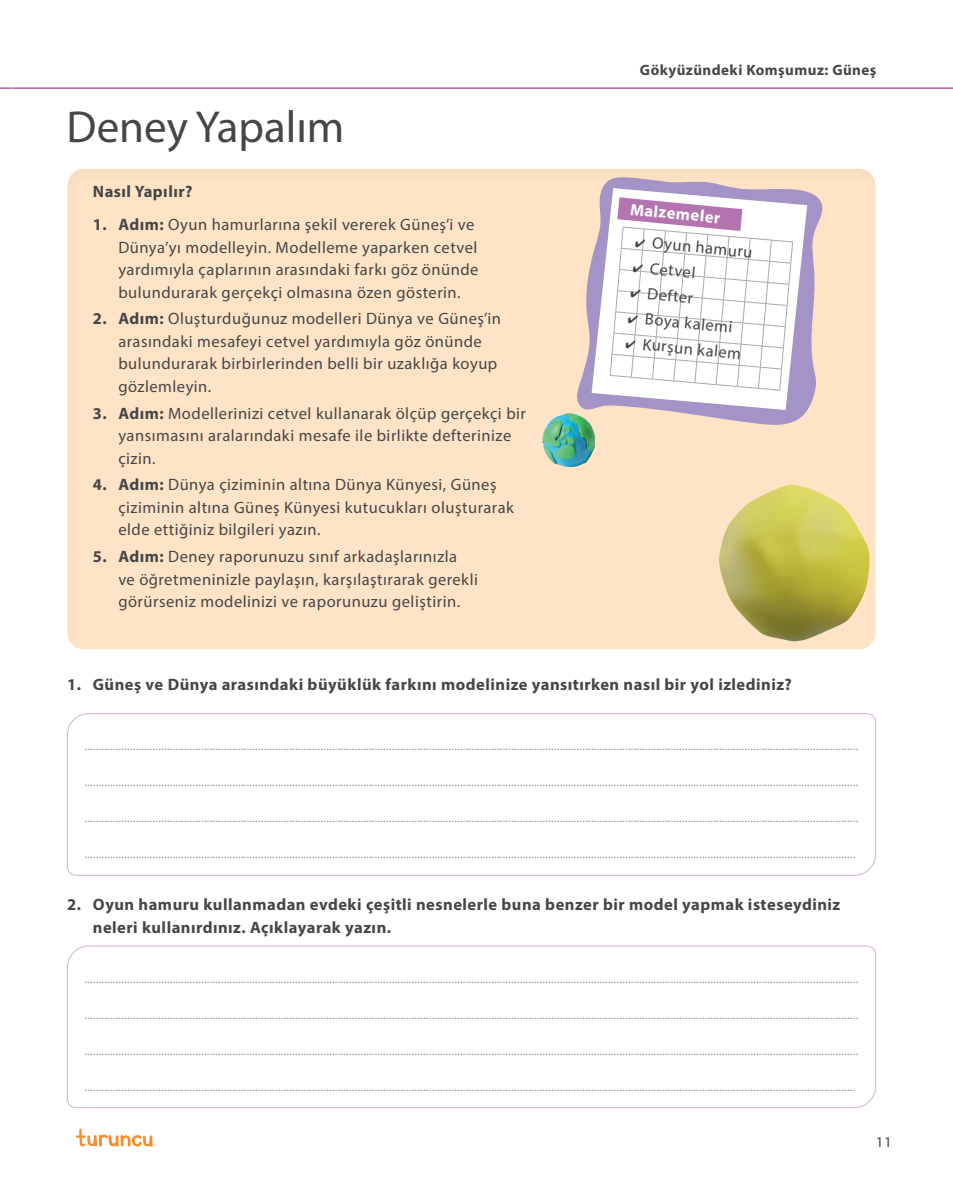
<style>
.page{position:relative;width:953px;height:1195px;background:#fff}
.page>*{position:absolute;margin:0;border:0;box-sizing:border-box;transform-origin:0 0}
.t1{font:45px "Myriad Pro";color:#454647}
.t2{font:16.5px/22.5px "Myriad Pro";letter-spacing:.03em;color:#454647}
.t3{font:700 16.5px/22.5px "Myriad Pro";letter-spacing:.03em;color:#454647}
.t4{font:700 16.5px "Myriad Pro";color:#fff}
.t5{font:700 15px "Myriad Pro";letter-spacing:.03em;color:#454647}
.t6{font:15px "Myriad Pro";color:#454647}
.t7{font:12px "Myriad Pro";color:#8a8c8f}
.s1{font-weight:700}
</style>
<div class="page">
<svg style="left:0;top:87px;width:12px;height:2px"></svg>
<hr style="left:14px;top:87px;width:938px;height:2px;background:#aa5fa6">
<svg style="left:76px;top:1128px;width:77px;height:19px"></svg>
<div style="left:54px;top:156px;width:836px;height:494px;background:#231f20;opacity:.03"></div>
<svg style="left:572px;top:171px;width:264px;height:260px;background:#e9d0c5"></svg>
<svg style="left:591px;top:188px;width:216px;height:222px;fill:#a494c6"></svg>
<img style="left:542px;top:413px;width:52px;height:53px">
<svg style="left:719px;top:485px;width:150px;height:156px;background:#c8be67"></svg>
<svg style="left:609px;top:197px;width:184px;height:194px"></svg>
<h1 class="t1" style="left:67px;top:100px;width:279px">Deney Yapalım</h1>
<h2 class="t3" style="left:93px;top:180px;width:101px">Nasıl Yapılır?</h2>
<h2 class="t2" style="left:118px;top:213px;width:361px;text-indent:-26px"><span class="s1">1. Adım:</span> Oyun hamurlarına şekil vererek Güneş’i ve Dünya’yı modelleyin. Modelleme yaparken cetvel yardımıyla çaplarının arasındaki farkı göz önünde bulundurarak gerçekçi olmasına özen gösterin.</h2>
<h2 class="t2" style="left:118px;top:307px;width:384px;text-indent:-26px"><span class="s1">2. Adım:</span> Oluşturduğunuz modelleri Dünya ve Güneş’in arasındaki mesafeyi cetvel yardımıyla göz önünde bulundurarak birbirlerinden belli bir uzaklığa koyup gözlemleyin.</h2>
<h2 class="t2" style="left:118px;top:402px;width:409px;text-indent:-26px"><span class="s1">3. Adım:</span> Modellerinizi cetvel kullanarak ölçüp gerçekçi bir yansımasını aralarındaki mesafe ile birlikte defterinize çizin.</h2>
<h2 class="t2" style="left:118px;top:473px;width:397px;text-indent:-26px"><span class="s1">4. Adım:</span> Dünya çiziminin altına Dünya Künyesi, Güneş çiziminin altına Güneş Künyesi kutucukları oluşturarak elde ettiğiniz bilgileri yazın.</h2>
<h2 class="t2" style="left:118px;top:545px;width:361px;text-indent:-26px"><span class="s1">5. Adım:</span> Deney raporunuzu sınıf arkadaşlarınızla<br>ve öğretmeninizle paylaşın, karşılaştırarak gerekli görürseniz modelinizi ve raporunuzu geliştirin.</h2>
<p class="t5" style="left:640px;top:61px;width:238px">Gökyüzündeki Komşumuz: Güneş</p>
<h2 class="t4" style="left:631px;top:199px;width:92px;rotate:5deg">Malzemeler</h2>
<h2 class="t2" style="left:653px;top:232px;width:102px;rotate:5deg">Oyun hamuru</h2>
<h2 class="t2" style="left:651px;top:257px;width:47px;rotate:5deg">Cetvel</h2>
<h2 class="t2" style="left:648px;top:282px;width:47px;rotate:5deg">Defter</h2>
<h2 class="t2" style="left:646px;top:308px;width:89px;rotate:5deg">Boya kalemi</h2>
<h2 class="t2" style="left:643px;top:333px;width:100px;rotate:5deg">Kurşun kalem</h2>
<h2 class="t3" style="left:67px;top:672px;width:726px">1. Güneş ve Dünya arasındaki büyüklük farkını modelinize yansıtırken nasıl bir yol izlediniz?</h2>
<p class="t7" style="left:84px;top:739px;width:775px">................................................................................................................................................................................................................................................................................</p>
<p class="t7" style="left:84px;top:775px;width:775px">................................................................................................................................................................................................................................................................................</p>
<p class="t7" style="left:84px;top:811px;width:775px">................................................................................................................................................................................................................................................................................</p>
<p class="t7" style="left:84px;top:847px;width:772px">...............................................................................................................................................................................................................................................................................</p>
<h2 class="t3" style="left:93px;top:893px;width:749px;text-indent:-26px">2. Oyun hamuru kullanmadan evdeki çeşitli nesnelerle buna benzer bir model yapmak isteseydiniz neleri kullanırdınız. Açıklayarak yazın.</h2>
<p class="t7" style="left:84px;top:971px;width:775px">................................................................................................................................................................................................................................................................................</p>
<p class="t7" style="left:84px;top:1007px;width:775px">................................................................................................................................................................................................................................................................................</p>
<p class="t7" style="left:84px;top:1043px;width:775px">................................................................................................................................................................................................................................................................................</p>
<p class="t7" style="left:84px;top:1079px;width:772px">...............................................................................................................................................................................................................................................................................</p>
<p class="t6" style="left:875px;top:1133px;width:17px">11</p>
</div>
